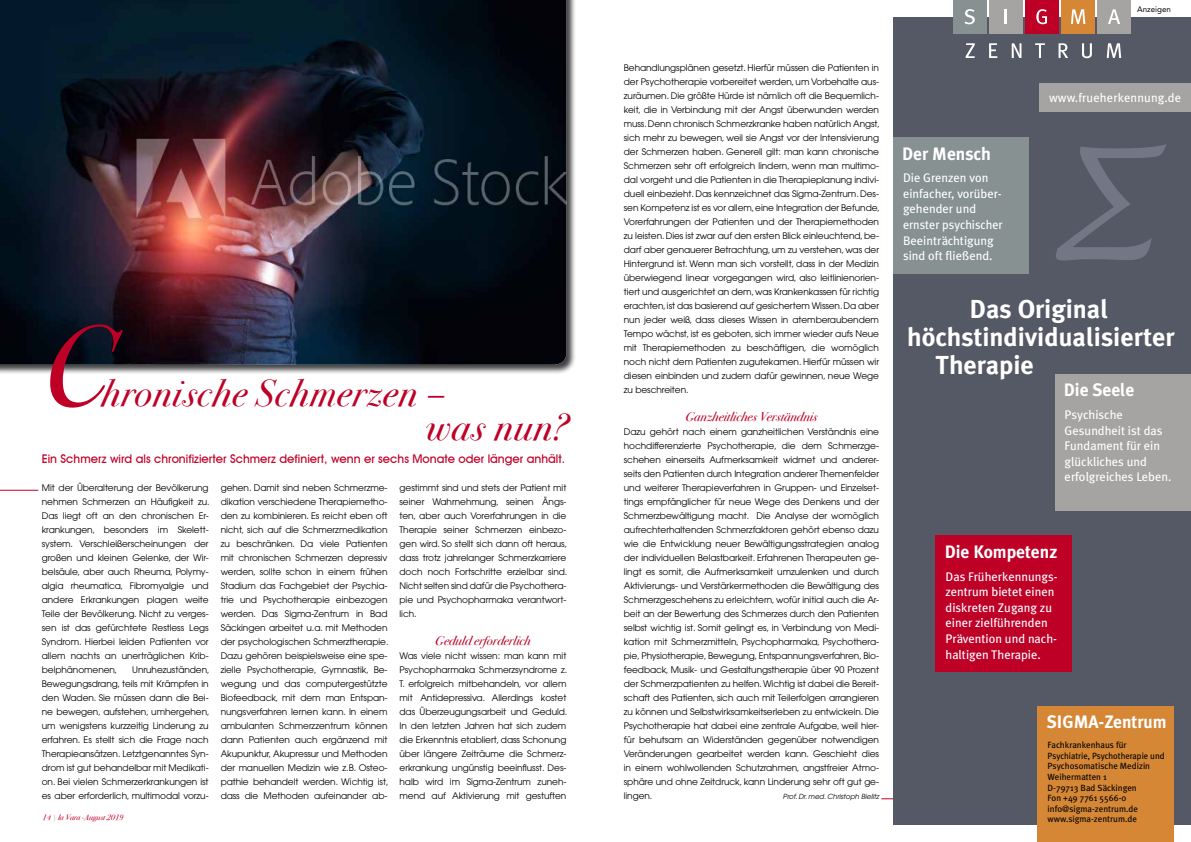
<style>
.page{position:relative;width:1191px;height:842px;background:#fff}
.page>*{position:absolute;margin:0;border:0;box-sizing:border-box;transform-origin:0 0}
.t1{font:116px "Bodoni Svty Two OSITCTT Book It";color:#be0027}
.t2{font:38px/34px "Bodoni Svty Two OSITCTT Book It";letter-spacing:.025em;color:#be0027}
.t3{font:700 26px "Meta Plus";color:#fff}
.t4{font:700 18px "Meta Plus";color:#fff}
.t5{font:13px "Bodoni Svty Two ITCTT Book Ita";color:#be0027}
.t6{font:12.5px/15.6px "Meta Plus";color:#fff}
.t7{font:500 12px "Avant Garde IT Cby BT";color:#be0027}
.t8{font:9px/14px "Avant Garde";letter-spacing:-.01em;color:#000;text-align:justify}
.t9{font:9px/10.6px "Meta Plus";color:#000}
.t10{font:8px "Bodoni Svty Two ITCTT Book Ita";color:#be0027}
.t11{font:8px "Avenir";color:#000}
.t12{font:italic 7px "Avant Garde";letter-spacing:-.005em;color:#000}
.s1{color:#aaa}
</style>
<div class="page">
<svg style="left:881px;top:798px;width:12px;height:1px"></svg>
<div style="left:0;top:0;width:576px;height:374px;background:#000;opacity:.75"></div>
<img style="left:0;top:0;width:566px;height:365px">
<hr style="left:0;top:490px;width:38px;height:1px;background:#be0027">
<div style="left:893px;top:17px;width:298px;height:808px;background:#555865"></div>
<div style="left:952px;top:0;width:34px;height:34px;background:#879192"></div>
<div style="left:1097px;top:0;width:34px;height:34px;background:#a5a4a2"></div>
<div style="left:988px;top:0;width:34px;height:34px;background:#a5a4a2"></div>
<div style="left:1025px;top:0;width:34px;height:34px;background:#be0027"></div>
<div style="left:1061px;top:0;width:34px;height:34px;background:#d58736"></div>
<svg style="left:964px;top:9px;width:10px;height:15px"></svg>
<svg style="left:1004px;top:9px;width:2px;height:15px"></svg>
<svg style="left:1036px;top:9px;width:11px;height:15px"></svg>
<svg style="left:1071px;top:9px;width:14px;height:15px"></svg>
<svg style="left:1108px;top:9px;width:12px;height:15px"></svg>
<svg style="left:965px;top:43px;width:10px;height:15px"></svg>
<svg style="left:989px;top:43px;width:8px;height:15px"></svg>
<svg style="left:1011px;top:43px;width:10px;height:15px"></svg>
<svg style="left:1035px;top:43px;width:10px;height:15px"></svg>
<svg style="left:1058px;top:43px;width:10px;height:15px"></svg>
<svg style="left:1082px;top:43px;width:9px;height:15px"></svg>
<svg style="left:1106px;top:43px;width:15px;height:15px"></svg>
<svg style="left:1056px;top:144px;width:110px;height:117px"></svg>
<div style="left:893px;top:137px;width:136px;height:136px;background:#879192"></div>
<div style="left:935px;top:536px;width:136px;height:136px;background:#be0027"></div>
<div style="left:1037px;top:706px;width:136px;height:136px;background:#d58736"></div>
<div style="left:1054px;top:374px;width:137px;height:136px;background:#a5a4a2"></div>
<div style="left:1039px;top:83px;width:152px;height:29px;background:#a5a4a2"></div>
<h1 class="t1" style="left:43px;top:296px;width:68px">C</h1>
<h2 class="t2" style="left:425px;top:377px;width:143px;text-indent:-324px">hronische Schmerzen –<br>was nun?</h2>
<h3 class="t7" style="left:42px;top:452px;width:525px">Ein Schmerz wird als chronifizierter Schmerz definiert, wenn er sechs Monate oder länger anhält.</h3>
<p class="t8" style="left:42px;top:480px;width:169px">Mit der Überalterung der Bevölkerung nehmen Schmerzen an Häufigkeit zu.<br>Das liegt oft an den chronischen Er&shy;krankungen, besonders im Skelett&shy;system. Verschleißerscheinungen der großen und kleinen Gelenke, der Wir&shy;belsäule, aber auch Rheuma, Polymy&shy;algia rheumatica, Fibromyalgie und andere Erkrankungen plagen weite Teile der Bevölkerung. Nicht zu verges&shy;sen ist das gefürchtete Restless Legs Syndrom. Hierbei leiden Patienten vor allem nachts an unerträglichen Krib&shy;belphänomenen,</p>
<p class="t8" style="left:42px;top:662px;width:169px;text-indent:90px">Unruhezuständen, Bewegungsdrang, teils mit Krämpfen in den Waden. Sie müssen dann die Bei&shy;ne bewegen, aufstehen, umhergehen, um wenigstens kurzzeitig Linderung zu erfahren. Es stellt sich die Frage nach Therapieansätzen. Letztgenanntes Syn&shy;drom ist gut behandelbar mit Medikati&shy;on. Bei vielen Schmerzerkrankungen ist es aber erforderlich, multimodal vorzu-</p>
<p class="t10" style="left:43px;top:810px;width:82px">14 <span class="s1">|</span> la Vara -August 2019</p>
<p class="t8" style="left:221px;top:480px;width:169px">gehen. Damit sind neben Schmerzme&shy;dikation verschiedene Therapiemetho&shy;den zu kombinieren. Es reicht eben oft nicht, sich auf die Schmerzmedikation zu beschränken. Da viele Patienten mit chronischen Schmerzen depressiv werden, sollte schon in einem frühen Stadium das Fachgebiet der Psychia&shy;trie und Psychotherapie einbezogen werden. Das Sigma-Zentrum in Bad Säckingen arbeitet u.a. mit Methoden der psychologischen Schmerztherapie.<br>Dazu gehören beispielsweise eine spe&shy;zielle Psychotherapie, Gymnastik, Be&shy;wegung und das computergestützte Biofeedback, mit dem man Entspan&shy;nungsverfahren lernen kann. In einem ambulanten Schmerzzentrum können dann Patienten auch ergänzend mit Akupunktur, Akupressur und Methoden der manuellen Medizin wie z.B. Osteo&shy;pathie behandelt werden. Wichtig ist, dass die Methoden aufeinander ab-</p>
<p class="t8" style="left:399px;top:481px;width:169px">gestimmt sind und stets der Patient mit seiner Wahrnehmung, seinen Ängs&shy;ten, aber auch Vorerfahrungen in die Therapie seiner Schmerzen einbezo&shy;gen wird. So stellt sich dann oft heraus, dass trotz jahrelanger Schmerzkarriere doch noch Fortschritte erzielbar sind.<br>Nicht selten sind dafür die Psychothera&shy;pie und Psychopharmaka verantwort&shy;lich.</p>
<h3 class="t5" style="left:435px;top:629px;width:97px">Geduld erforderlich</h3>
<p class="t8" style="left:399px;top:648px;width:169px">Was viele nicht wissen: man kann mit Psychopharmaka Schmerzsyndrome z.<br>T. erfolgreich mitbehandeln, vor allem mit Antidepressiva. Allerdings kostet das Überzeugungsarbeit und Geduld.<br>In den letzten Jahren hat sich zudem die Erkenntnis etabliert, dass Schonung über längere Zeiträume die Schmerz&shy;erkrankung ungünstig beeinflusst. Des&shy;halb wird im Sigma-Zentrum zuneh&shy;mend auf Aktivierung mit gestuften</p>
<p class="t8" style="left:624px;top:60px;width:258px">Behandlungsplänen gesetzt. Hierfür müssen die Patienten in der Psychotherapie vorbereitet werden, um Vorbehalte aus&shy;zuräumen. Die größte Hürde ist nämlich oft die Bequemlich&shy;keit, die in Verbindung mit der Angst überwunden werden muss. Denn chronisch Schmerzkranke haben natürlich Angst, sich mehr zu bewegen, weil sie Angst vor der Intensivierung der Schmerzen haben. Generell gilt: man kann chronische Schmerzen sehr oft erfolgreich lindern, wenn man multimo&shy;dal vorgeht und die Patienten in die Therapieplanung indivi&shy;duell einbezieht. Das kennzeichnet das Sigma-Zentrum. Des&shy;sen Kompetenz ist es vor allem, eine Integration der Befunde, Vorerfahrungen der Patienten und der Therapiemethoden zu leisten. Dies ist zwar auf den ersten Blick einleuchtend, be&shy;darf aber genauerer Betrachtung, um zu verstehen, was der Hintergrund ist. Wenn man sich vorstellt, dass in der Medizin überwiegend linear vorgegangen wird, also leitlinienorien&shy;tiert und ausgerichtet an dem, was Krankenkassen für richtig erachten, ist das basierend auf gesichertem Wissen. Da aber nun jeder weiß, dass dieses Wissen in atemberaubendem Tempo wächst, ist es geboten, sich immer wieder aufs Neue mit Therapiemethoden zu beschäftigen, die womöglich noch nicht dem Patienten zugutekamen. Hierfür müssen wir diesen einbinden und zudem dafür gewinnen, neue Wege zu beschreiten.</p>
<h3 class="t5" style="left:685px;top:405px;width:133px">Ganzheitliches Verständnis</h3>
<p class="t8" style="left:624px;top:424px;width:257px">Dazu gehört nach einem ganzheitlichen Verständnis eine hochdifferenzierte Psychotherapie, die dem Schmerzge&shy;schehen einerseits Aufmerksamkeit widmet und anderer&shy;seits den Patienten durch Integration anderer Themenfelder und weiterer Therapieverfahren in Gruppen- und Einzelset&shy;tings empfänglicher für neue Wege des Denkens und der Schmerzbewältigung macht. Die Analyse der womöglich aufrechterhaltenden Schmerzfaktoren gehört ebenso dazu wie die Entwicklung neuer Bewältigungsstrategien analog der individuellen Belastbarkeit. Erfahrenen Therapeuten ge&shy;lingt es somit, die Aufmerksamkeit umzulenken und durch Aktivierungs- und Verstärkermethoden die Bewältigung des Schmerzgeschehens zu erleichtern, wofür initial auch die Ar&shy;beit an der Bewertung des Schmerzes durch den Patienten selbst wichtig ist. Somit gelingt es, in Verbindung von Medi&shy;kation mit Schmerzmitteln, Psychopharmaka, Psychothera&shy;pie, Physiotherapie, Bewegung, Entspannungsverfahren, Bio&shy;feedback, Musik- und Gestaltungstherapie über 90 Prozent der Schmerzpatienten zu helfen. Wichtig ist dabei die Bereit&shy;schaft des Patienten, sich auch mit Teilerfolgen arrangieren zu können und Selbstwirksamkeitserleben zu entwickeln. Die Psychotherapie hat dabei eine zentrale Aufgabe, weil hier&shy;für behutsam an Widerständen gegenüber notwendigen Veränderungen gearbeitet werden kann. Geschieht dies in einem wohlwollenden Schutzrahmen, angstfreier Atmo&shy;sphäre und ohne Zeitdruck, kann Linderung sehr oft gut ge&shy;lingen.</p>
<p class="t12" style="left:783px;top:792px;width:98px">Prof. Dr. med. Christoph Bielitz</p>
<p class="t11" style="left:1137px;top:5px;width:35px">Anzeigen</p>
<h3 class="t4" style="left:902px;top:143px;width:90px">Der Mensch</h3>
<h3 class="t6" style="left:903px;top:170px;width:101px">Die Grenzen von einfacher, vorüber - gehender und ernster psychischer<br>Beeinträchtigung sind oft fließend.</h3>
<h3 class="t6" style="left:1049px;top:89px;width:134px">www.frueherkennung.de</h3>
<h3 class="t3" style="left:969px;top:293px;width:140px">Das Original</h3>
<h3 class="t3" style="left:907px;top:322px;width:269px">höchstindividualisierter</h3>
<h3 class="t3" style="left:935px;top:350px;width:100px">Therapie</h3>
<h3 class="t4" style="left:1063px;top:380px;width:72px">Die Seele</h3>
<h3 class="t6" style="left:1064px;top:407px;width:108px">Psychische<br>Gesundheit ist das<br>Fundament für ein glückliches und erfolgreiches Leben.</h3>
<h3 class="t4" style="left:944px;top:541px;width:114px">Die Kompetenz</h3>
<h3 class="t6" style="left:945px;top:568px;width:114px">Das Früherkennungs&shy;zentrum bietet einen diskreten Zugang zu einer ziel führenden<br>Prävention und nach - haltigen Therapie.</h3>
<h3 class="t4" style="left:1046px;top:711px;width:121px">SIGMA-Zentrum</h3>
<p class="t9" style="left:1047px;top:739px;width:119px">Fachkrankenhaus für<br>Psychiatrie, Psychotherapie und<br>Psychosomatische Medizin<br>Weihermatten 1<br>D-79713 Bad Säckingen<br>Fon +49 7761 5566-0 info@sigma-zentrum.de www.sigma-zentrum.de</p>
</div>
